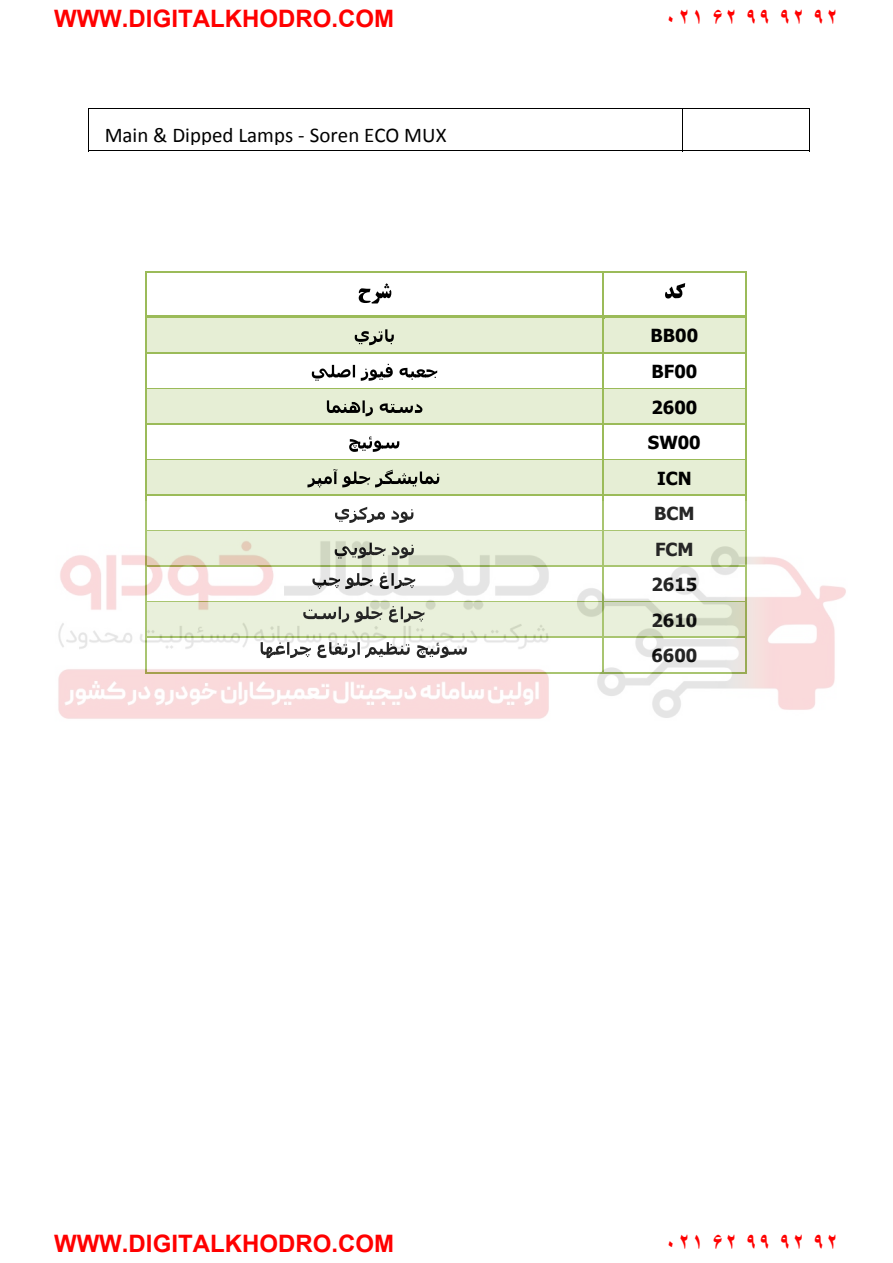
<style>
.page{position:relative;width:893px;height:1263px;background:#fff}
.page>*{position:absolute;margin:0;border:0;box-sizing:border-box;transform-origin:0 0}
.t1{font:700 24px "Arial";color:#f00}
.t2{font:21px "Calibri";color:#000}
.t3{font:700 18px/35.5px "Tahoma";color:#000;text-align:center}
</style>
<div class="page">
<hr style="left:88px;top:108px;width:722px;height:1px;background:#000">
<hr style="left:88px;top:109px;width:1px;height:42px;background:#000">
<hr style="left:88px;top:151px;width:594px;height:1px;background:#000">
<hr style="left:682px;top:109px;width:1px;height:42px;background:#000">
<hr style="left:682px;top:151px;width:127px;height:1px;background:#000">
<hr style="left:809px;top:109px;width:1px;height:42px;background:#000">
<svg style="left:665px;top:283px;width:20px;height:16px"></svg>
<svg style="left:359px;top:283px;width:32px;height:21px"></svg>
<hr style="left:145px;top:271px;width:457px;height:1px;background:#9bbb59">
<hr style="left:604px;top:271px;width:141px;height:1px;background:#9bbb59">
<hr style="left:145px;top:272px;width:1px;height:43px;background:#9bbb59">
<hr style="left:602px;top:272px;width:2px;height:43px;background:#9bbb59">
<hr style="left:745px;top:272px;width:1px;height:43px;background:#9bbb59">
<div style="left:604px;top:318px;width:141px;height:34px;background:#e6eed5"></div>
<div style="left:146px;top:318px;width:456px;height:34px;background:#e6eed5"></div>
<svg style="left:355px;top:329px;width:39px;height:16px"></svg>
<hr style="left:146px;top:315px;width:456px;height:3px;background:#9bbb59">
<hr style="left:602px;top:315px;width:143px;height:3px;background:#9bbb59">
<hr style="left:145px;top:318px;width:1px;height:34px;background:#9bbb59">
<hr style="left:602px;top:318px;width:2px;height:34px;background:#9bbb59">
<hr style="left:745px;top:318px;width:1px;height:34px;background:#9bbb59">
<svg style="left:361px;top:364px;width:32px;height:17px"></svg>
<svg style="left:399px;top:368px;width:38px;height:12px"></svg>
<svg style="left:312px;top:365px;width:43px;height:16px"></svg>
<hr style="left:146px;top:352px;width:456px;height:2px;background:#9bbb59">
<hr style="left:604px;top:352px;width:141px;height:2px;background:#9bbb59">
<hr style="left:145px;top:354px;width:1px;height:34px;background:#9bbb59">
<hr style="left:602px;top:354px;width:2px;height:34px;background:#9bbb59">
<hr style="left:745px;top:354px;width:1px;height:34px;background:#9bbb59">
<div style="left:604px;top:389px;width:141px;height:34px;background:#e6eed5"></div>
<div style="left:146px;top:389px;width:456px;height:34px;background:#e6eed5"></div>
<svg style="left:327px;top:400px;width:46px;height:16px"></svg>
<svg style="left:380px;top:403px;width:42px;height:10px"></svg>
<hr style="left:146px;top:388px;width:456px;height:1px;background:#9bbb59">
<hr style="left:604px;top:388px;width:141px;height:1px;background:#9bbb59">
<hr style="left:145px;top:389px;width:1px;height:34px;background:#9bbb59">
<hr style="left:602px;top:389px;width:2px;height:34px;background:#9bbb59">
<hr style="left:745px;top:389px;width:1px;height:34px;background:#9bbb59">
<svg style="left:349px;top:437px;width:50px;height:15px"></svg>
<hr style="left:146px;top:423px;width:456px;height:2px;background:#9bbb59">
<hr style="left:604px;top:423px;width:141px;height:2px;background:#9bbb59">
<hr style="left:145px;top:425px;width:1px;height:34px;background:#9bbb59">
<hr style="left:602px;top:425px;width:2px;height:34px;background:#9bbb59">
<hr style="left:745px;top:425px;width:1px;height:34px;background:#9bbb59">
<div style="left:604px;top:461px;width:141px;height:34px;background:#e6eed5"></div>
<div style="left:146px;top:461px;width:456px;height:34px;background:#e6eed5"></div>
<svg style="left:307px;top:469px;width:132px;height:18px"></svg>
<hr style="left:146px;top:459px;width:456px;height:1px;background:#9bbb59">
<hr style="left:146px;top:460px;width:456px;height:1px;background:#e6eed5">
<hr style="left:604px;top:459px;width:141px;height:1px;background:#9bbb59">
<hr style="left:604px;top:460px;width:141px;height:1px;background:#e6eed5">
<hr style="left:145px;top:461px;width:1px;height:34px;background:#9bbb59">
<hr style="left:602px;top:461px;width:2px;height:34px;background:#9bbb59">
<hr style="left:745px;top:461px;width:1px;height:34px;background:#9bbb59">
<hr style="left:146px;top:495px;width:456px;height:1px;background:#9bbb59">
<hr style="left:604px;top:495px;width:141px;height:1px;background:#9bbb59">
<hr style="left:145px;top:496px;width:1px;height:34px;background:#9bbb59">
<hr style="left:602px;top:496px;width:2px;height:34px;background:#9bbb59">
<hr style="left:745px;top:496px;width:1px;height:34px;background:#9bbb59">
<img style="left:58px;top:501px;width:788px;height:218px">
<p class="t1" style="left:54px;top:2px;width:341px">WWW.DIGITALKHODRO.COM</p>
<p class="t1" style="left:664px;top:2px;width:176px">۰۲۱ ۶۲ ۹۹ ۹۲ ۹۲</p>
<p class="t2" style="left:105px;top:122px;width:343px">Main &amp; Dipped Lamps - Soren ECO MUX</p>
<p class="t3" style="left:648px;top:317px;width:54px">BB00<br>BF00<br>2600<br>SW00<br>ICN<br>BCM<br>FCM<br>2615<br>2610<br>6600</p>
<p class="t1" style="left:54px;top:1227px;width:341px">WWW.DIGITALKHODRO.COM</p>
<p class="t1" style="left:664px;top:1227px;width:176px">۰۲۱ ۶۲ ۹۹ ۹۲ ۹۲</p>
</div>
